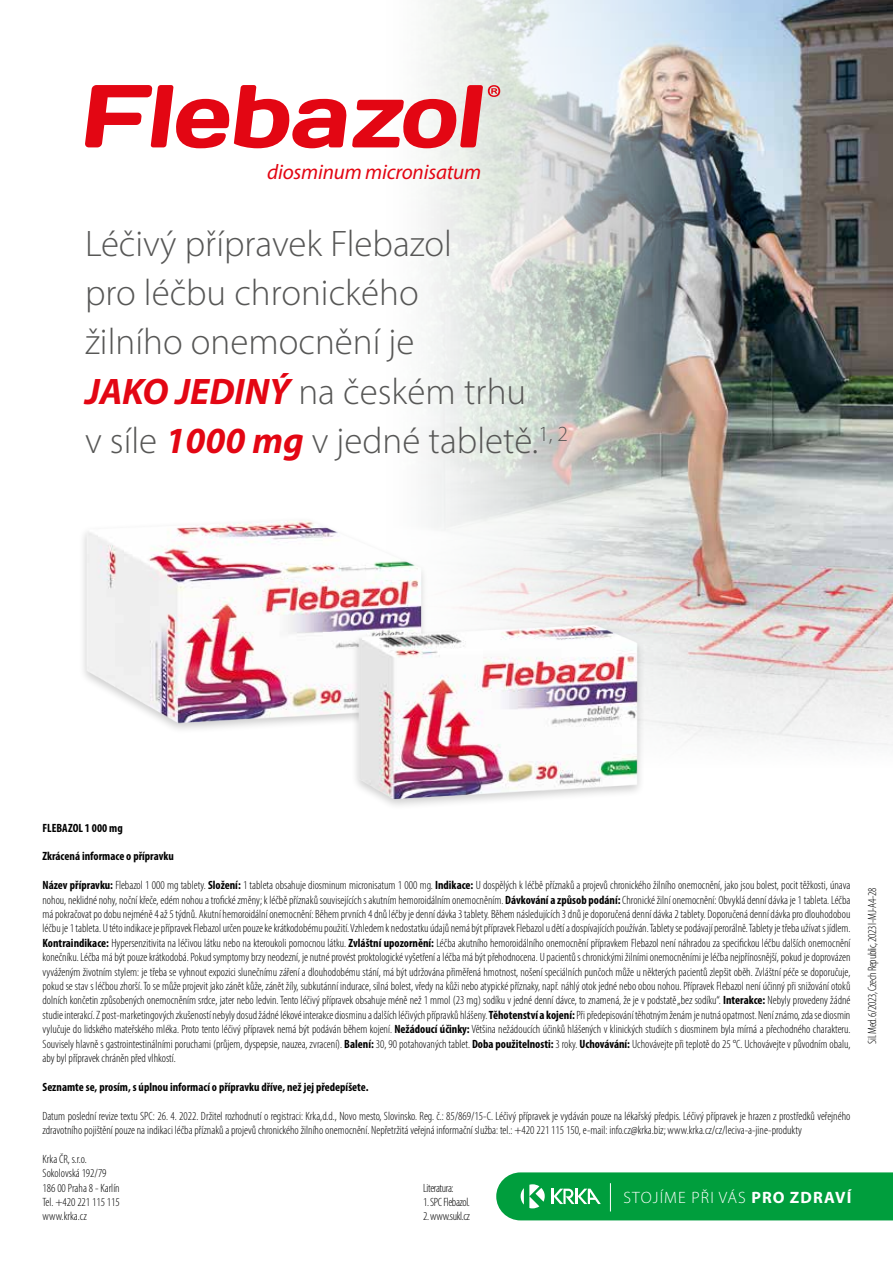
<style>
.page{position:relative;width:893px;height:1263px;background:#fff}
.page>*{position:absolute;margin:0;border:0;box-sizing:border-box;transform-origin:0 0}
.t1{font:300 37.05px/49.3px "Myriad Pro";color:#575756}
.t2{font:italic 21.15px "Myriad Pro";letter-spacing:-.01em;color:#e30613}
.t3{font:300 16.5px "Myriad Pro";letter-spacing:.07em;color:#fff}
.t4{font:300 condensed 12px/14.4px "Myriad Pro";color:#000}
.t5{font:700 condensed 12px "Myriad Pro";color:#000}
.t6{font:300 condensed 12px "Myriad Pro";letter-spacing:-.03em;color:#000}
.s1{font-weight:700;font-style:italic;color:#e30613}
.s2{font-weight:700}
</style>
<div class="page">
<img style="left:308px;top:0;width:585px;height:584px">
<svg style="left:809px;top:584px;width:84px;height:162px"></svg>
<img style="left:83px;top:407px;width:510px;height:323px">
<img style="left:190px;top:485px;width:619px;height:321px">
<svg style="left:496px;top:1172px;width:397px;height:48px;background:#0da347"></svg>
<svg style="left:85px;top:85px;width:415px;height:63px"></svg>
<h2 class="t2" style="left:267px;top:159px;width:216px">diosminum micronisatum</h2>
<h1 class="t1" style="left:85px;top:218px;width:484px">Léčivý přípravek Flebazol<br>pro léčbu chronického<br>žilního onemocnění je<br><span class="s1">JAKO JEDINÝ</span> na českém trhu<br>v síle <span class="s1">1000 mg</span> v jedné tabletě.<sup>1,</sup> <sup>2</sup></h1>
<p class="t5" style="left:43px;top:820px;width:82px">FLEBAZOL 1 000 mg</p>
<p class="t5" style="left:43px;top:849px;width:133px">Zkrácená informace o přípravku</p>
<p class="t4" style="left:43px;top:878px;width:809px;text-align:justify"><span class="s2">Název přípravku:</span> Flebazol 1 000 mg tablety. <span class="s2">Složení:</span> 1 tableta obsahuje diosminum micronisatum 1 000 mg. <span class="s2">Indikace:</span> U dospělých k léčbě příznaků a projevů chronického žilního onemocnění, jako jsou bolest, pocit těžkosti, únava nohou, neklidné nohy, noční křeče, edém nohou a trofické změny; k léčbě příznaků souvisejících s akutním hemoroidálním onemocněním. <span class="s2">Dávkování a způsob podání:</span> Chronické žilní onemocnění: Obvyklá denní dávka je 1 tableta. Léčba má pokračovat po dobu nejméně 4 až 5 týdnů. Akutní hemoroidální onemocnění: Během prvních 4 dnů léčby je denní dávka 3 tablety. Během následujících 3 dnů je doporučená denní dávka 2 tablety. Doporučená denní dávka pro dlouhodobou léčbu je 1 tableta. U této indikace je přípravek Flebazol určen pouze ke krátkodobému použití. Vzhledem k nedostatku údajů nemá být přípravek Flebazol u dětí a dospívajících používán. Tablety se podávají perorálně. Tablety je třeba užívat s jídlem.<br><span class="s2">Kontraindikace:</span> Hypersenzitivita na léčivou látku nebo na kteroukoli pomocnou látku. <span class="s2">Zvláštní upozornění:</span> Léčba akutního hemoroidálního onemocnění přípravkem Flebazol není náhradou za specifickou léčbu dalších onemocnění konečníku. Léčba má být pouze krátkodobá. Pokud symptomy brzy neodezní, je nutné provést proktologické vyšetření a léčba má být přehodnocena. U pacientů s chronickými žilními onemocněními je léčba nejpřínosnější, pokud je doprovázen vyváženým životním stylem: je třeba se vyhnout expozici slunečnímu záření a dlouhodobému stání, má být udržována přiměřená hmotnost, nošení speciálních punčoch může u některých pacientů zlepšit oběh. Zvláštní péče se doporučuje, pokud se stav s léčbou zhorší. To se může projevit jako zánět kůže, zánět žíly, subkutánní indurace, silná bolest, vředy na kůži nebo atypické příznaky, např. náhlý otok jedné nebo obou nohou. Přípravek Flebazol není účinný při snižování otoků dolních končetin způsobených onemocněním srdce, jater nebo ledvin. Tento léčivý přípravek obsahuje méně než 1 mmol (23 mg) sodíku v jedné denní dávce, to znamená, že je v podstatě „bez sodíku“. <span class="s2">Interakce:</span> Nebyly provedeny žádné studie interakcí. Z post-marketingových zkušeností nebyly dosud žádné lékové interakce diosminu a dalších léčivých přípravků hlášeny. <span class="s2">Těhotenství a kojení:</span> Při předepisování těhotným ženám je nutná opatrnost. Není známo, zda se diosmin vylučuje do lidského mateřského mléka. Proto tento léčivý přípravek nemá být podáván během kojení. <span class="s2">Nežádoucí účinky:</span> Většina nežádoucích účinků hlášených v klinických studiích s diosminem byla mírná a přechodného charakteru.<br>Souvisely hlavně s gastrointestinálními poruchami (průjem, dyspepsie, nauzea, zvracení). <span class="s2">Balení:</span> 30, 90 potahovaných tablet. <span class="s2">Doba použitelnosti:</span> 3 roky. <span class="s2">Uchovávání:</span> Uchovávejte při teplotě do 25 °C. Uchovávejte v původním obalu, aby byl přípravek chráněn před vlhkostí.</p>
<p class="t5" style="left:43px;top:1079px;width:328px">Seznamte se, prosím, s úplnou informací o přípravku dříve, než jej předepíšete.</p>
<p class="t4" style="left:43px;top:1108px;width:809px">Datum poslední revize textu SPC: 26. 4. 2022. Držitel rozhodnutí o registraci: Krka,d.d., Novo mesto, Slovinsko. Reg. č.: 85/869/15-C. Léčivý přípravek je vydáván pouze na lékařský předpis. Léčivý přípravek je hrazen z prostředků veřejného zdravotního pojištění pouze na indikaci léčba příznaků a projevů chronického žilního onemocnění. Nepřetržitá veřejná informační služba: tel.: +420 221 115 150, e-mail: info.cz@krka.biz; www.krka.cz/cz/leciva-a-jine-produkty</p>
<p class="t4" style="left:43px;top:1151px;width:79px">Krka ČR, s.r.o.<br>Sokolovská 192/79<br>186 00 Praha 8 - Karlín<br>Tel. +420 221 115 115 www.krka.cz</p>
<p class="t6" style="left:423px;top:1180px;width:32px">Literatura:</p>
<p class="t6" style="left:423px;top:1195px;width:48px">1. SPC Flebazol.</p>
<p class="t6" style="left:423px;top:1209px;width:48px">2. www.sukl.cz</p>
<h3 class="t3" style="left:623px;top:1187px;width:230px">STOJÍME PŘI VÁS <span class="s2">PRO ZDRAVÍ</span></h3>
<p class="t6" style="left:865px;top:1044px;width:158px;rotate:-90deg">Sil. Med. 6/2023, Czech Republic, 2023 I-MJ-A4-28</p>
</div>
